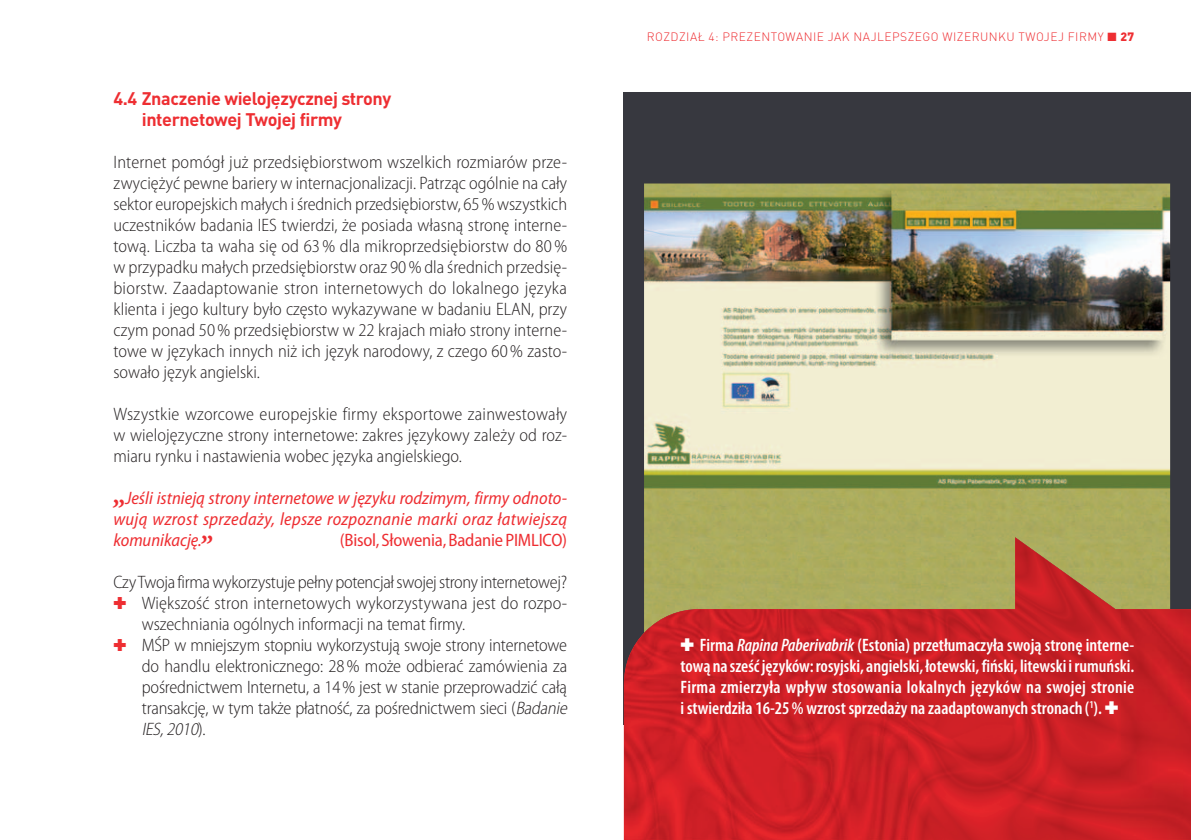
<style>
.page{position:relative;width:1191px;height:840px;background:#fff}
.page>*{position:absolute;margin:0;border:0;box-sizing:border-box;transform-origin:0 0}
.t1{font:300 semi-condensed 18px/21px "Myriad Pro";color:#231f20;text-align:justify}
.t2{font:600 condensed 18px/21px "Myriad Pro";color:#fff;text-align:justify}
.t3{font:italic semi-condensed 18px/21px "Myriad Pro";letter-spacing:.015em;color:#ee2e32;text-align:justify}
.t4{font:700 18px/21px "DIN Pro";letter-spacing:-.02em;color:#ee2e32}
.t5{font:semi-condensed 18px "Myriad Pro";letter-spacing:-.01em;color:#ee2e32}
.t6{font:italic 300 semi-condensed 18px "Myriad Pro";color:#231f20}
.t7{font:300 12px "DIN Pro";letter-spacing:.04em;color:#ee2e32}
.s1{font-family:"Minion Pro";font-weight:700;font-stretch:condensed;font-size:30px}
.s2{color:#ee2e32}
.s3{font-style:italic}
.s4{font-style:normal}
.s5{font-weight:900}
</style>
<div class="page">
<div style="left:624px;top:92px;width:567px;height:632px;background:#37383f"></div>
<img style="left:644px;top:183px;width:526px;height:354px">
<div style="left:644px;top:537px;width:527px;height:60px;background:#acac5e"></div>
<img style="left:979px;top:537px;width:143px;height:302px">
<img style="left:624px;top:597px;width:356px;height:242px">
<img style="left:1121px;top:597px;width:70px;height:242px">
<p class="t4" style="left:142px;top:90px;width:251px;text-indent:-28px">4.4 Znaczenie wielojęzycznej strony internetowej Twojej firmy</p>
<p class="t1" style="left:113px;top:153px;width:455px">Internet pomógł już przedsiębiorstwom wszelkich rozmiarów prze&shy;zwyciężyć pewne bariery w internacjonalizacji. Patrząc ogólnie na cały sektor europejskich małych i średnich przedsiębiorstw, 65 % wszystkich uczestników badania IES twierdzi, że posiada własną stronę interne&shy;tową. Liczba ta waha się od 63 % dla mikroprzedsiębiorstw do 80 % w przypadku małych przedsiębiorstw oraz 90 % dla średnich przedsię&shy;biorstw. Zaadaptowanie stron internetowych do lokalnego języka klienta i jego kultury było często wykazywane w badaniu ELAN, przy czym ponad 50 % przedsiębiorstw w 22 krajach miało strony interne&shy;towe w językach innych niż ich język narodowy, z czego 60 % zasto&shy;sowało język angielski.</p>
<p class="t1" style="left:113px;top:405px;width:455px">Wszystkie wzorcowe europejskie firmy eksportowe zainwestowały w wielojęzyczne strony internetowe: zakres językowy zależy od roz&shy;miaru rynku i nastawienia wobec języka angielskiego.</p>
<p class="t3" style="left:113px;top:489px;width:455px"><span class="s1">„</span>Jeśli istnieją strony internetowe w języku rodzimym, firmy odnoto&shy;wują wzrost sprzedaży, lepsze rozpoznanie marki oraz łatwiejszą komunikację.<sup>„</sup></p>
<p class="t5" style="left:340px;top:533px;width:229px">(Bisol, Słowenia, Badanie PIMLICO)</p>
<p class="t1" style="left:113px;top:573px;width:455px">Czy Twoja firma wykorzystuje pełny potencjał swojej strony internetowej?</p>
<p class="t1" style="left:113px;top:594px;width:455px"><span class="s2">✚</span> Większość stron internetowych wykorzystywana jest do rozpo-</p>
<p class="t1" style="left:142px;top:615px;width:325px">wszechniania ogólnych informacji na temat firmy.</p>
<p class="t1" style="left:113px;top:636px;width:455px"><span class="s2">✚</span> MŚP w mniejszym stopniu wykorzystują swoje strony internetowe</p>
<p class="t1" style="left:142px;top:657px;width:427px">do handlu elektronicznego: 28 % może odbierać zamówienia za</p>
<p class="t1" style="left:142px;top:678px;width:427px">pośrednictwem Internetu, a 14 % jest w stanie przeprowadzić całą</p>
<p class="t1" style="left:142px;top:699px;width:430px">transakcję, w tym także płatność, za pośrednictwem sieci (<span class="s3">Badanie</span></p>
<p class="t6" style="left:142px;top:722px;width:65px">IES,2010<span class="s4">) .</span></p>
<p class="t7" style="left:646px;top:33px;width:489px">ROZDZIAŁ 4: PREZENTOWANIE JAK NAJLEPSZEGO WIZERUNKU TWOJEJ FIRMY ■ <span class="s5">27</span></p>
<p class="t2" style="left:680px;top:636px;width:455px">✚ Firma <span class="s3">Rapina Paberivabrik</span> (Estonia) przetłumaczyła swoją stronę interne&shy;tową na sześć języków: rosyjski, angielski, łotewski, fiński, litewski i rumuński.<br>Firma zmierzyła wpływ stosowania lokalnych języków na swojej stronie i stwierdziła 16-25 % wzrost sprzedaży na zaadaptowanych stronach (<sup>1</sup>). ✚</p>
</div>
